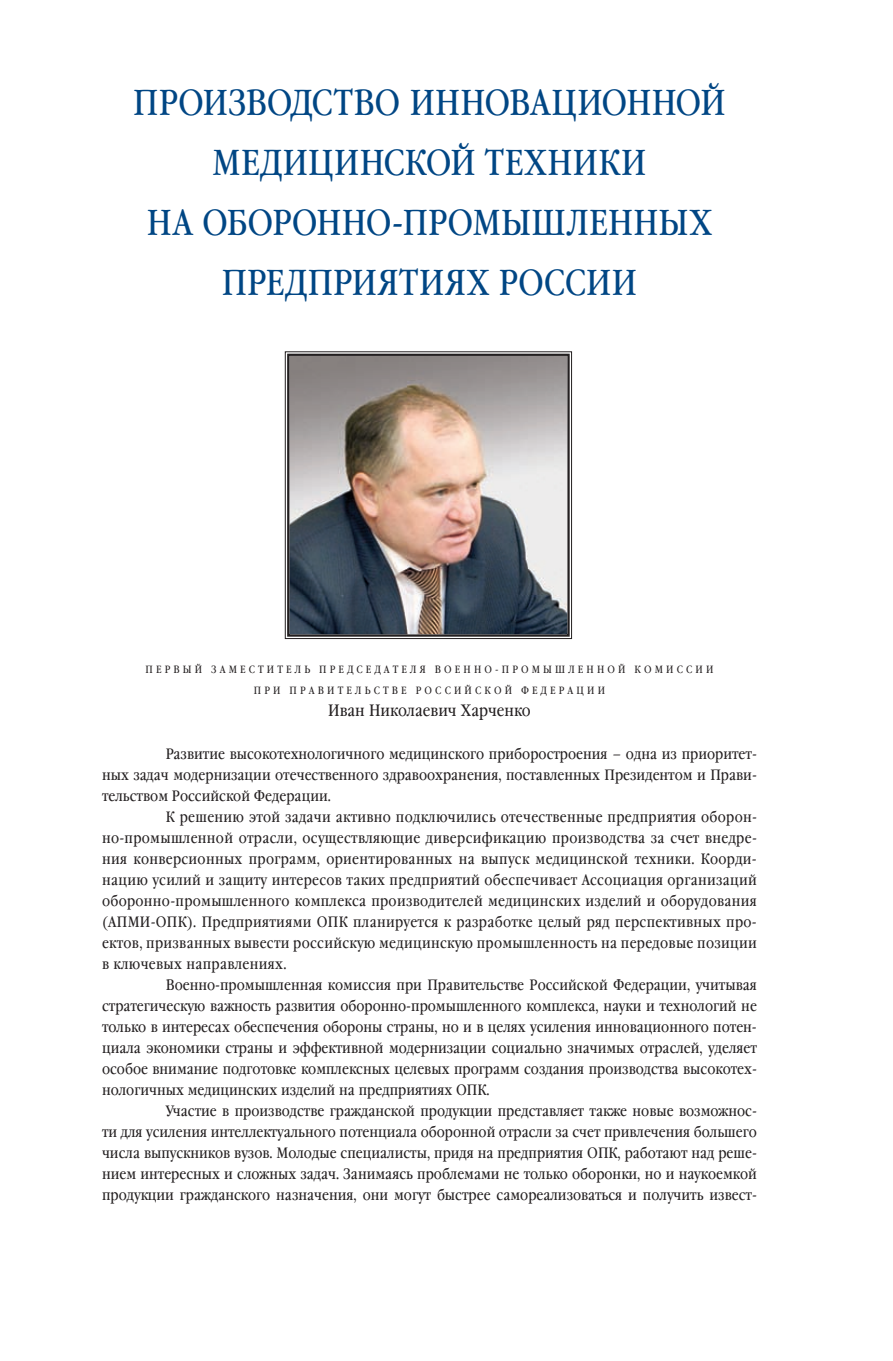
<style>
.page{position:relative;width:893px;height:1361px;background:#fff}
.page>*{position:absolute;margin:0;border:0;box-sizing:border-box;transform-origin:0 0}
.t1{font:36px/60px "Garamond Book Narrow C";letter-spacing:.005em;color:#004684;text-align:center}
.t2{font:16.5px "Garamond Book Narrow C";color:#231f20}
.t3{font:15px "Garamond Book Narrow C";color:#231f20}
.t4{font:15px "Garamond Book Narrow C";letter-spacing:.02em;color:#231f20}
.t5{font:10.5px/21px "Garamond Book Narrow C";letter-spacing:.3em;color:#231f20;text-align:center}
</style>
<div class="page">
<img style="left:285px;top:351px;width:287px;height:288px">
<div style="left:287px;top:354px;width:283px;height:283px;border:2px solid #231f20"></div>
<h1 class="t1" style="left:133px;top:74px;width:594px">ПРОИЗВОДСТВО ИННОВАЦИОННОЙ<br>МЕДИЦИНСКОЙ ТЕХНИКИ<br>НА ОБОРОННО-ПРОМЫшЛЕННЫХ<br>ПРЕДПРИЯТИЯХ РОССИИ</h1>
<p class="t5" style="left:146px;top:659px;width:569px">ПЕРВЫЙ ЗАМЕСТИТЕЛЬ ПРЕДСЕДАТЕЛЯ ВОЕННО-ПРОМЫшЛЕННОЙ КОМИССИИ<br>ПРИ ПРАВИТЕЛЬСТВЕ РОССИЙСКОЙ ФЕДЕРАЦИИ</p>
<p class="t2" style="left:328px;top:701px;width:204px">Иван Николаевич Харченко</p>
<p class="t3" style="left:166px;top:746px;width:593px">Развитие высокотехнологичного медицинского приборостроения – одна из приоритет-</p>
<p class="t3" style="left:102px;top:767px;width:656px">ных задач модернизации отечественного здравоохранения, поставленных Президентом и Прави-</p>
<p class="t3" style="left:102px;top:788px;width:230px">тельством Российской Федерации.</p>
<p class="t4" style="left:166px;top:809px;width:593px">К решению этой задачи активно подключились отечественные предприятия оборон-</p>
<p class="t4" style="left:102px;top:830px;width:656px">но-промышленной отрасли, осуществляющие диверсификацию производства за счет внедре-</p>
<p class="t4" style="left:102px;top:851px;width:656px">ния конверсионных программ, ориентированных на выпуск медицинской техники. Коорди-</p>
<p class="t4" style="left:102px;top:872px;width:656px">нацию усилий и защиту интересов таких предприятий обеспечивает Ассоциация организаций</p>
<p class="t4" style="left:102px;top:893px;width:656px">оборонно-промышленного комплекса производителей медицинских изделий и оборудования</p>
<p class="t4" style="left:102px;top:914px;width:656px">(АПМИ-ОПК). Предприятиями ОПК планируется к разработке целый ряд перспективных про-</p>
<p class="t4" style="left:102px;top:935px;width:656px">ектов, призванных вывести российскую медицинскую промышленность на передовые позиции</p>
<p class="t4" style="left:102px;top:956px;width:186px">в ключевых направлениях.</p>
<p class="t3" style="left:166px;top:977px;width:593px">Военно-промышленная комиссия при Правительстве Российской Федерации, учитывая</p>
<p class="t3" style="left:102px;top:998px;width:656px">стратегическую важность развития оборонно-промышленного комплекса, науки и технологий не</p>
<p class="t3" style="left:102px;top:1019px;width:656px">только в интересах обеспечения обороны страны, но и в целях усиления инновационного потен-</p>
<p class="t3" style="left:102px;top:1040px;width:656px">циала экономики страны и эффективной модернизации социально значимых отраслей, уделяет</p>
<p class="t3" style="left:102px;top:1061px;width:656px">особое внимание подготовке комплексных целевых программ создания производства высокотех-</p>
<p class="t3" style="left:102px;top:1082px;width:389px">нологичных медицинских изделий на предприятиях ОПК.</p>
<p class="t3" style="left:166px;top:1103px;width:593px">Участие в производстве гражданской продукции представляет также новые возможнос-</p>
<p class="t3" style="left:102px;top:1124px;width:656px">ти для усиления интеллектуального потенциала оборонной отрасли за счет привлечения большего</p>
<p class="t3" style="left:102px;top:1145px;width:656px">числа выпускников вузов. Молодые специалисты, придя на предприятия ОПК, работают над реше-</p>
<p class="t3" style="left:102px;top:1166px;width:656px">нием интересных и сложных задач. Занимаясь проблемами не только оборонки, но и наукоемкой</p>
<p class="t3" style="left:102px;top:1187px;width:656px">продукции гражданского назначения, они могут быстрее самореализоваться и получить извест-</p>
</div>
